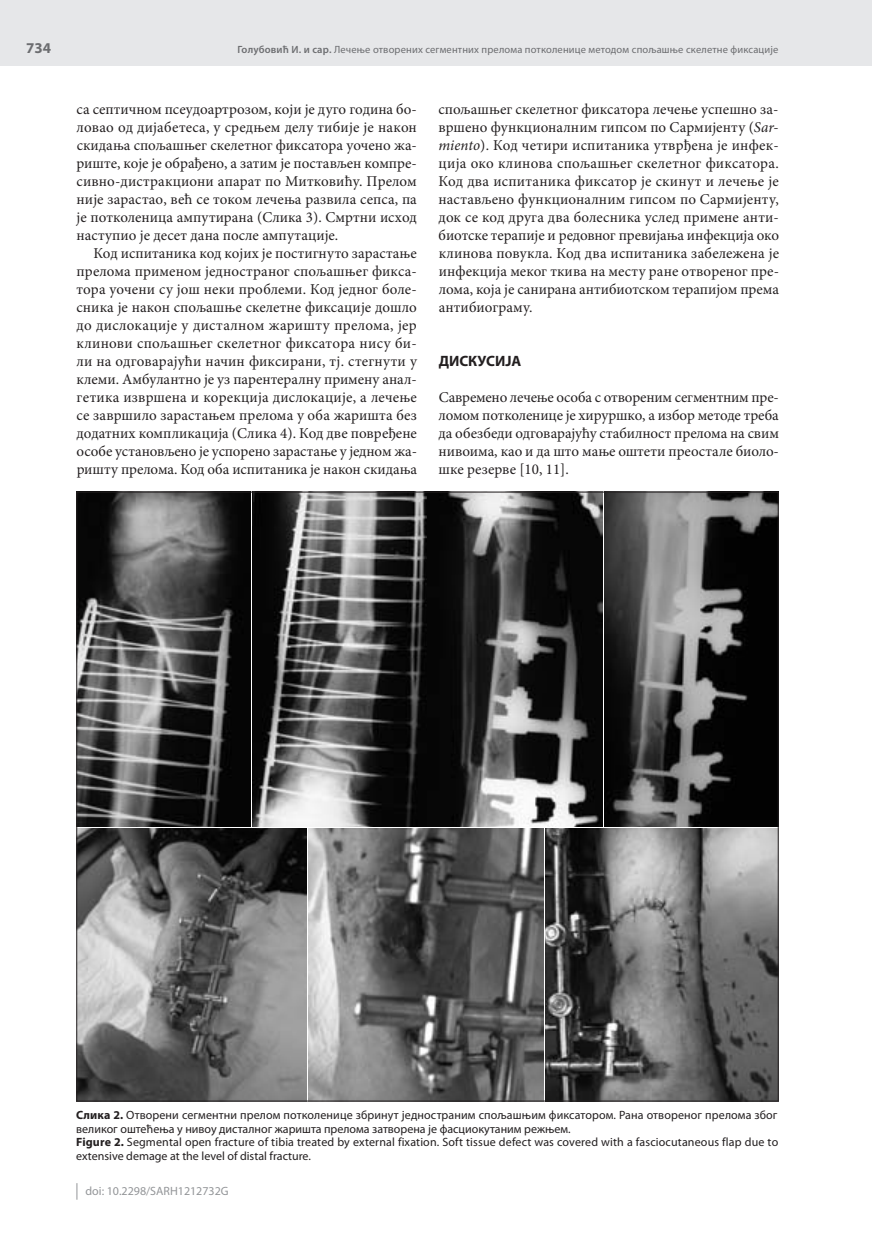
<style>
.page{position:relative;width:872px;height:1234px;background:#fff}
.page>*{position:absolute;margin:0;border:0;box-sizing:border-box;transform-origin:0 0}
.t1{font:15px/18px "Minion Pro";color:#231f20;text-align:justify}
.t2{font:700 15px "Myriad Pro";color:#231f20}
.t3{font:700 15px "Myriad Pro";color:#6c6d70}
.t4{font:12px/13.5px "Myriad Pro";letter-spacing:.01em;color:#231f20}
.t5{font:12px "Myriad Pro";color:#939598}
.t6{font:10.5px "Myriad Pro";letter-spacing:.015em;color:#6c6d70}
.s1{font-weight:600}
.s2{font-style:italic}
.s3{font-weight:700}
</style>
<div class="page">
<div style="left:0;top:0;width:872px;height:66px;background:#e6e7e9"></div>
<svg style="left:77px;top:1183px;width:1px;height:16px"></svg>
<img style="left:76px;top:492px;width:350px;height:334px">
<img style="left:428px;top:494px;width:174px;height:332px">
<img style="left:604px;top:494px;width:172px;height:332px">
<img style="left:79px;top:828px;width:228px;height:270px">
<img style="left:309px;top:828px;width:235px;height:270px">
<img style="left:546px;top:828px;width:230px;height:270px">
<p class="t3" style="left:26px;top:38px;width:26px">734</p>
<p class="t6" style="left:238px;top:43px;width:542px"><span class="s1">Голубовић И. и сар.</span> Лечење отворених сегментних прелома потколенице методом спољашње скелетне фиксације</p>
<p class="t1" style="left:77px;top:100px;width:342px">са септичном псе у доартрозом, који је дуго година бо&shy;ловао од дијабетеса, у средњем делу тибије је након ски да ња спо ља шњег скелетног фиксатора уочено жа&shy;риште, које је обрађено, а затим је постављен компре&shy;сивно-дистракци о ни апарат по Митковићу. Прелом није зарастао, већ се током лечења разви ла сепса, па је потколе ни ца ам пу ти рана (Сли ка 3). Смрт ни исход наступио је десет да на после ам пута ци је.</p>
<p class="t1" style="left:76px;top:244px;width:342px;text-indent:17px">Код ис пи та ни ка код ко јих је по стиг нуто зараста ње прелома применом једностраног спољашњег фикса&shy;тора уочени су још неки проблеми. Код једног боле&shy;сника је на кон спољашње скелетне фиксације дошло до дислокације у дисталном жаришту прелома, јер клинови спољашњег скелетног фиксатора нису би&shy;ли на одговарајући начин фиксирани, тј. стегнути у клеми. Амбулантно је уз парентералну примену анал&shy;гетика извршена и корекција дислокације, а лечење се завршило зараста њем прелома у оба жаришта без додатних компликација (Слика 4). Код две повређене осо бе установљено је успорено зарастање у једном жа&shy;ришту прелома. Код оба испитаника је након скидања</p>
<p class="t1" style="left:438px;top:100px;width:342px">спољашњег скелетног фиксатора лечење успешно за&shy;вршено функци о нал ним гипсом по Сармијенту (<span class="s2">Sar&shy;miento</span>). Код четири испитаника утврђена је инфек&shy;ција око клинова спољашњег скелетног фиксатора.<br>Код два испитаника фик сатор је скинут и лечење је настављено функци о налним гипсом по Сармијенту, док се код друга два болесника услед примене анти&shy;биотске терапије и редовног превијања инфекција око клинова повукла. Код два испитаника забележена је инфекција меког ткива на месту ране отвореног пре&shy;лома, која је санирана антибиотском терапијом пре ма антиби о граму.</p>
<p class="t2" style="left:439px;top:351px;width:84px">ДИСКУСИЈА</p>
<p class="t1" style="left:438px;top:388px;width:342px">Савремено лечење особа с отвореним сегментним пре&shy;ломом потколенице је хируршко, а избор методе треба да обезбеди од го варајућу стабилност прелома на свим ниво и ма, као и да што мање оштети пре о стале би о ло&shy;шке ре зер ве [10, 11].</p>
<p class="t4" style="left:76px;top:1107px;width:703px"><span class="s3">Слика 2.</span> Отворени сегментни прелом потколенице збринут једностраним спољашњим фиксатором. Рана отвореног прелома због великог оштећења у нивоу дисталног жаришта прелома затворена је фасциокутаним режњем.<br><span class="s3">Figure 2.</span> Segmental open fracture of tibia treated by external fixation. Soft tissue defect was covered with a fasciocutaneous flap due to extensive demage at the level of distal fracture.</p>
<p class="t5" style="left:86px;top:1183px;width:145px">doi: 10.2298/SARH1212732G</p>
</div>
